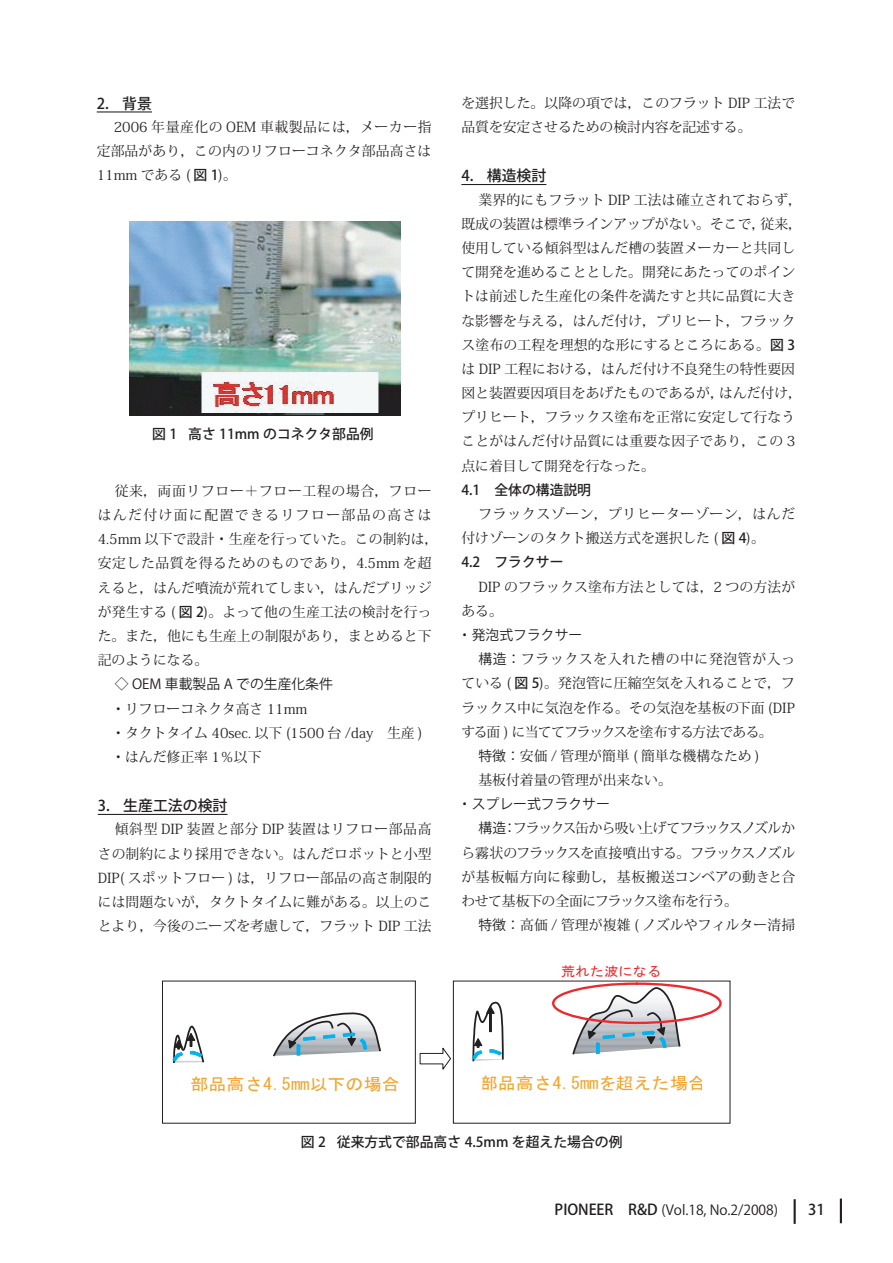
<style>
.page{position:relative;width:893px;height:1263px;background:#fff}
.page>*{position:absolute;margin:0;border:0;box-sizing:border-box;transform-origin:0 0}
.t1{font:16.5px "MS Gothic";color:#f3a52c;scale:1.09 1}
.t2{font:500 14.85px "Koz Go Pro";color:#231f20}
.t3{font:13.8px/24.2px "Koz Min Std";letter-spacing:.005em;color:#231f20}
.t4{font:13.8px "Koz Go Std";color:#231f20}
.t5{font:500 13.8px "Koz Go Pro";color:#231f20}
.t6{font:13.8px/24.2px "Koz Min Std";letter-spacing:.025em;color:#231f20}
.t7{font:13.8px "Koz Min Std";letter-spacing:-.06em;color:#231f20}
.t8{font:13.8px "Koz Min Std";letter-spacing:.045em;color:#231f20}
.t9{font:13.8px "Koz Min Std";letter-spacing:-.07em;color:#231f20}
.t10{font:13.05px "MS Gothic";color:#ec2a2d;scale:1.09 1}
.s1{font-family:"Koz Go Std";font-weight:500}
.s2{font-family:"Koz Go Std"}
.s3{font-family:"Koz Go Pro";font-weight:500;font-size:14.85px}
</style>
<div class="page">
<hr style="left:794px;top:1199px;width:2px;height:25px;background:#231f20">
<hr style="left:840px;top:1198px;width:2px;height:25px;background:#231f20">
<hr style="left:97px;top:111px;width:55px;height:1px;background:#231f20">
<hr style="left:98px;top:814px;width:129px;height:1px;background:#231f20">
<img style="left:129px;top:221px;width:271px;height:195px">
<svg style="left:273px;top:1012px;width:108px;height:45px"></svg>
<svg style="left:172px;top:1025px;width:33px;height:38px"></svg>
<svg style="left:471px;top:1001px;width:33px;height:61px"></svg>
<svg style="left:571px;top:987px;width:111px;height:68px"></svg>
<div style="left:552px;top:982px;width:170px;height:42px;border:2px solid #ec2a2d;border-radius:50%"></div>
<div style="left:162px;top:980px;width:254px;height:143px;border:1px solid #231f20"></div>
<svg style="left:419px;top:1047px;width:32px;height:22px"></svg>
<hr style="left:461px;top:184px;width:85px;height:1px;background:#231f20">
<p class="t2" style="left:122px;top:94px;width:31px">背景</p>
<p class="t2" style="left:97px;top:94px;width:14px">2.</p>
<p class="t3" style="left:97px;top:115px;width:336px;text-align:justify;text-indent:17px">2006 年量産化の OEM 車載製品には，メーカー指定部品があり，この内のリフローコネクタ部品高さは11mm である <span class="s1">図</span>( 。(<span class="s1">1</span></p>
<p class="t5" style="left:152px;top:425px;width:27px">図1</p>
<p class="t5" style="left:188px;top:425px;width:187px">高さ 11mm のコネクタ部品例</p>
<p class="t3" style="left:98px;top:479px;width:342px;text-indent:17px">従来，両面リフロー＋フロー工程の場合，フローはんだ付け面に配置できるリフロー部品の高さは<br>4.5mm 以下で設計・生産を行っていた。この制約は，安定した品質を得るためのものであり，4.5mm を超えると，はんだ噴流が荒れてしまい，はんだブリッジが発生する <span class="s1">図</span>( <span class="s1">2</span>)。よって他の生産工法の検討を行った。また，他にも生産上の制限があり，まとめると下記のようになる。</p>
<p class="t4" style="left:115px;top:676px;width:220px">◇ OEM 車載製品 A での生産化条件</p>
<p class="t3" style="left:111px;top:696px;width:313px">・リフローコネクタ高さ 11mm<br>・タクトタイム 40sec. 以下 (1500 台 /day　生産 (・はんだ修正率 1％以下</p>
<p class="t2" style="left:123px;top:796px;width:106px">生産工法の検討</p>
<p class="t2" style="left:98px;top:796px;width:14px">3.</p>
<p class="t3" style="left:98px;top:817px;width:335px;text-align:justify;text-indent:17px">傾斜型 DIP 装置と部分 DIP 装置はリフロー部品高さの制約により採用できない。はんだロボットと小型DIP( スポットフロー は) ，リフロー部品の高さ制限的には問題ないが，タクトタイムに難がある。以上のことより，今後のニーズを考慮して，フラット DIP 工法</p>
<p class="t3" style="left:461px;top:91px;width:335px">を選択した。以降の項では，このフラット DIP 工法で品質を安定させるための検討内容を記述する。</p>
<p class="t2" style="left:487px;top:166px;width:61px">構造検討</p>
<p class="t2" style="left:461px;top:166px;width:14px">4.</p>
<p class="t3" style="left:478px;top:188px;width:325px;text-align:right">業界的にもフラット DIP 工法は確立されておらず，従来，</p>
<p class="t3" style="left:461px;top:212px;width:306px">既成の装置は標準ラインアップがない。そこで，</p>
<p class="t3" style="left:461px;top:236px;width:335px">使用している傾斜型はんだ槽の装置メーカーと共同し</p>
<p class="t3" style="left:461px;top:260px;width:335px">て開発を進めることとした。開発にあたってのポイン</p>
<p class="t3" style="left:461px;top:284px;width:335px">トは前述した生産化の条件を満たすと共に品質に大き</p>
<p class="t3" style="left:461px;top:308px;width:335px">な影響を与える，はんだ付け，プリヒート，フラック</p>
<p class="t3" style="left:461px;top:333px;width:335px">ス塗布の工程を理想的な形にするところにある。<span class="s1">図 3</span></p>
<p class="t3" style="left:461px;top:357px;width:335px">は DIP 工程における，はんだ付け不良発生の特性要因</p>
<p class="t3" style="left:719px;top:381px;width:84px">はんだ付け，</p>
<p class="t3" style="left:461px;top:381px;width:335px">図と装置要因項目をあげたものであるが，<br>プリヒート，フラックス塗布を正常に安定して行なうことがはんだ付け品質には重要な因子であり，この 3点に着目して開発を行なった。</p>
<p class="t5" style="left:494px;top:481px;width:98px">全体の構造説明</p>
<p class="t5" style="left:461px;top:481px;width:20px">4.1</p>
<p class="t6" style="left:461px;top:502px;width:335px;text-indent:17px">フラックスゾーン，プリヒーターゾーン，はんだ付けゾーンのタクト搬送方式を選択した <span class="s1">図</span>( 。(<span class="s1">4</span></p>
<p class="t5" style="left:494px;top:553px;width:71px">フラクサー</p>
<p class="t5" style="left:461px;top:553px;width:20px">4.2</p>
<p class="t3" style="left:461px;top:574px;width:335px;text-indent:17px">DIP のフラックス塗布方法としては，2 つの方法がある。</p>
<p class="t4" style="left:458px;top:626px;width:126px">・発泡式フラクサー</p>
<p class="t8" style="left:478px;top:650px;width:318px"><span class="s2">構造：</span>フラックスを入れた槽の中に発泡管が入っ</p>
<p class="t3" style="left:461px;top:671px;width:335px">ている <span class="s1">図</span>( <span class="s1">5</span>)。発泡管に圧縮空気を入れることで，フ</p>
<p class="t3" style="left:461px;top:695px;width:335px">ラックス中に気泡を作る。その気泡を基板の下面 (DIP</p>
<p class="t7" style="left:461px;top:723px;width:313px">する面 ) に当ててフラックスを塗布する方法である。</p>
<p class="t3" style="left:478px;top:744px;width:283px"><span class="s2">特徴：</span>安価 / 管理が簡単 ( 簡単な機構なため (</p>
<p class="t3" style="left:478px;top:768px;width:195px">基板付着量の管理が出来ない。</p>
<p class="t4" style="left:458px;top:796px;width:154px">・スプレー式フラクサー</p>
<p class="t9" style="left:513px;top:820px;width:283px">フラックス缶から吸い上げてフラックスノズルか</p>
<p class="t4" style="left:478px;top:820px;width:29px">構造</p>
<p class="t3" style="left:461px;top:840px;width:335px;text-align:justify">ら霧状のフラックスを直接噴出する。フラックスノズルが基板幅方向に稼動し，基板搬送コンベアの動きと合わせて基板下の全面にフラックス塗布を行う。</p>
<p class="t3" style="left:478px;top:913px;width:318px"><span class="s2">特徴：</span>高価 / 管理が複雑 ( ノズルやフィルター清掃</p>
<p class="t4" style="left:503px;top:820px;width:15px">：</p>
<p class="t10" style="left:561px;top:965px;width:93px">荒れた波になる</p>
<p class="t1" style="left:191px;top:1076px;width:193px">部品高さ4.5mm以下の場合</p>
<p class="t1" style="left:480px;top:1075px;width:209px">部品高さ4.5mmを超えた場合</p>
<p class="t5" style="left:301px;top:1133px;width:27px">図2</p>
<p class="t5" style="left:337px;top:1133px;width:287px">従来方式で部品高さ 4.5mm を超えた場合の例</p>
<p class="t4" style="left:554px;top:1201px;width:225px"><span class="s3">PIONEER　 &amp;R D</span> (Vol.18, No.2/2008(</p>
<p class="t2" style="left:808px;top:1200px;width:18px">31</p>
</div>
